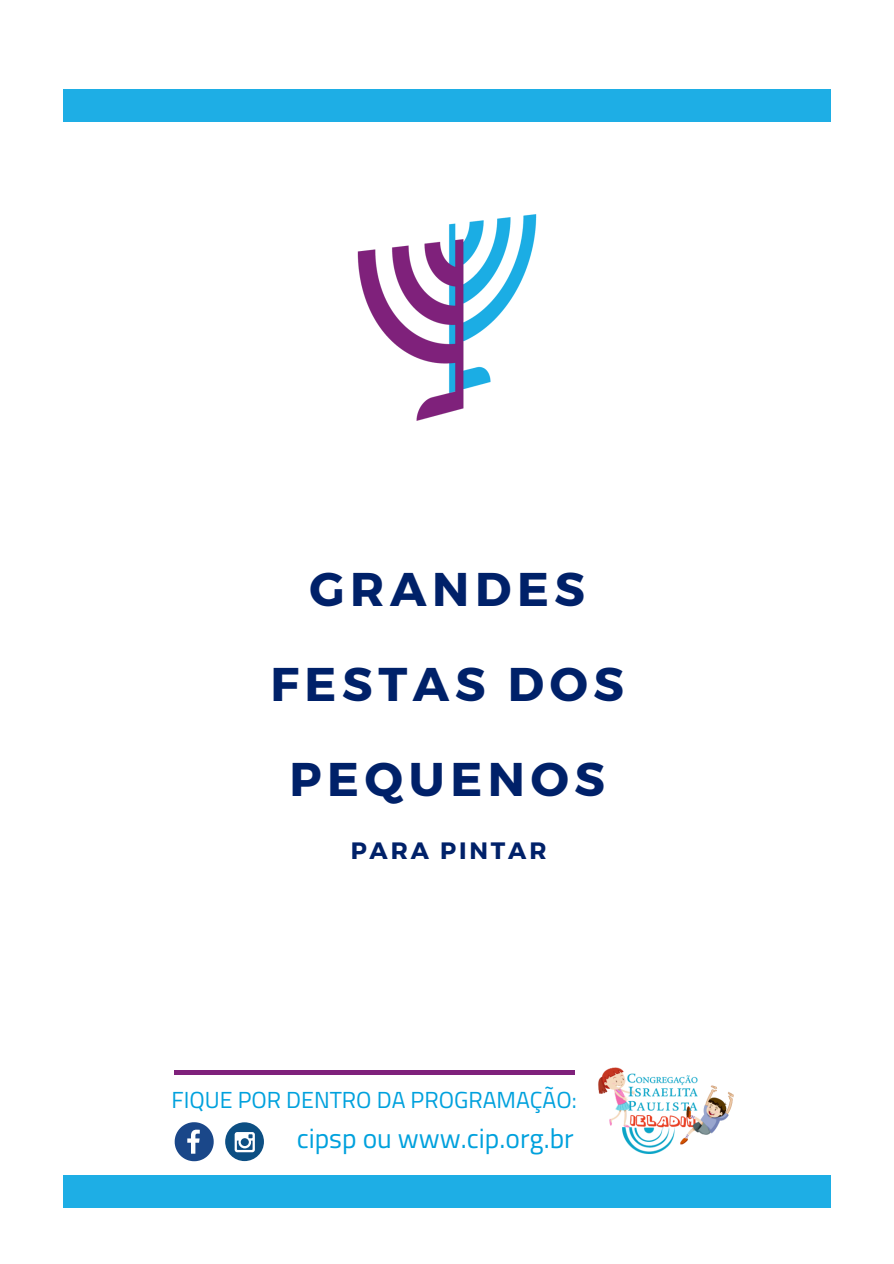
<style>
.page{position:relative;width:894px;height:1264px;background:#fff}
.page>*{position:absolute;margin:0;border:0;box-sizing:border-box;transform-origin:0 0}
.t1{font:700 47.25px/95.1px "Montserrat";letter-spacing:.12em;color:#002169;text-align:center}
.t2{font:27.6px "Titillium Web";color:#00a1dd}
.t3{font:700 23.7px "Montserrat";letter-spacing:.12em;color:#002169}
.t4{font:23.25px "Titillium Web";color:#00a1dd}
</style>
<div class="page">
<div style="left:63px;top:89px;width:767px;height:33px;background:#1eaee5"></div>
<hr style="left:174px;top:1070px;width:400px;height:4px;background:#7f217b">
<svg style="left:175px;top:1122px;width:39px;height:39px"></svg>
<div style="left:225px;top:1122px;width:39px;height:39px;background:#0d4f83;border-radius:50%"></div>
<svg style="left:234px;top:1132px;width:21px;height:20px"></svg>
<div style="left:63px;top:1175px;width:767px;height:32px;background:#1eaee5"></div>
<img style="left:357px;top:214px;width:180px;height:207px">
<img style="left:530px;top:1067px;width:264px;height:141px">
<p class="t1" style="left:270px;top:539px;width:355px">GRANDES<br>FESTAS DOS<br>PEQUENOS</p>
<p class="t3" style="left:350px;top:834px;width:197px">PARA PINTAR</p>
<p class="t4" style="left:171px;top:1081px;width:406px">FIQUE POR DENTRO DA PROGRAMAÇÃO:</p>
<p class="t2" style="left:296px;top:1116px;width:278px">cipsp ou www.cip.org.br</p>
</div>
